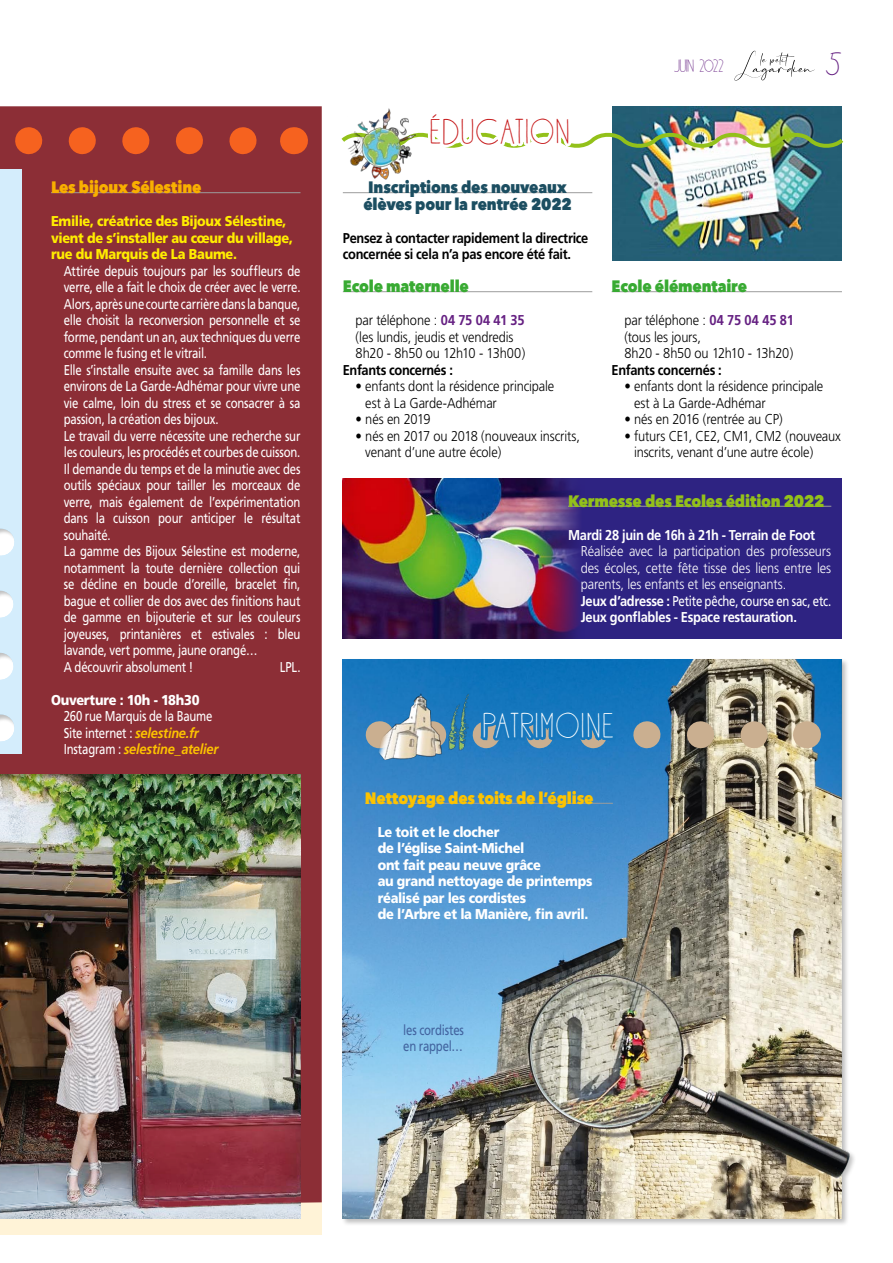
<style>
.page{position:relative;width:893px;height:1263px;background:#fff}
.page>*{position:absolute;margin:0;border:0;box-sizing:border-box;transform-origin:0 0}
.t1{font:36px "DK Southside Fizz";letter-spacing:.045em;color:#fff}
.t2{font:36px "DK Southside Fizz";letter-spacing:.045em;color:#c51415}
.t3{font:18px "DK Southside Fizz";color:#652082}
.t4{font:800 16.5px/16.5px "Avenir Next";letter-spacing:-.01em;color:#1c4e61;scale:.9 1}
.t5{font:800 16.5px "Avenir Next";letter-spacing:-.01em;color:#38aa32;scale:.9 1}
.t6{font:800 16.5px "Avenir Next";letter-spacing:-.015em;color:#93c11a;scale:.9 1}
.t7{font:800 16.5px "Avenir Next";letter-spacing:-.01em;color:#fdc300;scale:.9 1}
.t8{font:800 16.5px "Avenir Next";letter-spacing:-.015em;color:#f9b000;scale:.9 1}
.t9{font:15px "Mellinda Creative";color:#652082}
.t10{font:14.25px/16.5px "Frutiger";letter-spacing:-.02em;color:#fff;scale:.8 1}
.t11{font:300 14.25px/16.5px "Frutiger";letter-spacing:-.01em;color:#000;scale:.9 1}
.t12{font:300 14.25px/16.5px "Frutiger";letter-spacing:-.01em;color:#fff;scale:.9 1}
.t13{font:900 14.25px/16.5px "Frutiger";letter-spacing:-.025em;color:#fff;scale:.9 1}
.t14{font:700 14.25px/16.5px "Frutiger";letter-spacing:-.025em;color:#000;scale:.9 1}
.t15{font:900 14.25px/16.5px "Frutiger";letter-spacing:-.02em;color:#ffed00;scale:.9 1}
.t16{font:700 14.25px "Frutiger";letter-spacing:-.025em;color:#fff;scale:.9 1}
.t17{font:14.25px/16.5px "Frutiger";letter-spacing:-.02em;color:#42649f;scale:.8 1}
.s1{font-weight:700;font-style:italic;color:#fdc300}
.s2{font-weight:700;color:#652082}
.s3{font-weight:700}
.s4{font-weight:400}
</style>
<div class="page">
<div style="left:0;top:1200px;width:322px;height:35px;background:#fff3d7"></div>
<div style="left:343px;top:478px;width:499px;height:161px;background:#2e2382"></div>
<div style="left:0;top:106px;width:322px;height:1097px;background:#8c2e36"></div>
<div style="left:0;top:169px;width:21px;height:585px;background:#d4edfc"></div>
<div style="left:341px;top:658px;width:522px;height:574px;background:#000;opacity:.25"></div>
<img style="left:343px;top:659px;width:506px;height:559px">
<img style="left:343px;top:478px;width:241px;height:160px">
<hr style="left:51px;top:192px;width:249px;height:1px;background:#9c9c9c">
<svg style="left:0;top:127px;width:267px;height:27px;background:#b5422c"></svg>
<svg style="left:293px;top:127px;width:1px;height:27px"></svg>
<hr style="left:343px;top:291px;width:249px;height:1px;background:#9c9c9c">
<hr style="left:612px;top:291px;width:230px;height:1px;background:#9c9c9c">
<hr style="left:568px;top:506px;width:263px;height:1px;background:#9c9c9c">
<hr style="left:365px;top:803px;width:248px;height:1px;background:#9c9c9c">
<div style="left:0;top:774px;width:301px;height:444px;background:#000;opacity:.25"></div>
<img style="left:612px;top:191px;width:230px;height:69px">
<hr style="left:343px;top:192px;width:249px;height:1px;background:#9c9c9c">
<svg style="left:806px;top:721px;width:1px;height:27px"></svg>
<img style="left:378px;top:693px;width:55px;height:67px">
<svg style="left:433px;top:662px;width:347px;height:156px;background:#487fa5"></svg>
<img style="left:341px;top:50px;width:503px;height:141px">
<div style="left:0;top:528px;width:16px;height:214px;background:#000;opacity:.25"></div>
<p class="t8" style="left:51px;top:177px;width:169px">Les bijoux Sélestine</p>
<p class="t15" style="left:51px;top:213px;width:270px">Emilie, créatrice des Bijoux Sélestine, vient de s’installer au cœur du village, rue du Marquis de La Baume.</p>
<p class="t10" style="left:64px;top:262px;width:297px">Attirée depuis toujours par les souffleurs de verre, elle a fait le choix de créer avec le verre.<br>Alors, après une courte carrière dans la banque, elle choisit la reconversion personnelle et se forme, pendant un an, aux techniques du verre comme le fusing et le vitrail.<br>Elle s’installe ensuite avec sa famille dans les environs de La Garde-Adhémar pour vivre une vie calme, loin du stress et se consacrer à sa passion, la création des bijoux.<br>Le travail du verre nécessite une recherche sur les couleurs, les procédés et courbes de cuisson.<br>Il demande du temps et de la minutie avec des outils spéciaux pour tailler les morceaux de verre, mais également de l’expérimentation dans la cuisson pour anticiper le résultat souhaité.<br>La gamme des Bijoux Sélestine est moderne, notamment la toute dernière collection qui se décline en boucle d’oreille, bracelet fin, bague et collier de dos avec des finitions haut de gamme en bijouterie et sur les couleurs joyeuses, printanières et estivales : bleu lavande, vert pomme, jaune orangé…<br>A découvrir absolument !</p>
<p class="t10" style="left:280px;top:658px;width:27px">LPL.</p>
<p class="t13" style="left:51px;top:691px;width:167px">Ouverture : 10h - 18h30</p>
<p class="t10" style="left:64px;top:708px;width:195px">260 rue Marquis de la Baume<br>Site internet : <span class="s1">selestine.fr<br></span>Instagram : <span class="s1">selestine_atelier</span></p>
<h1 class="t2" style="left:430px;top:113px;width:139px">ÉDUCATION</h1>
<p class="t4" style="left:363px;top:179px;width:233px">Inscriptions des nouveaux élèves pour la rentrée 2022</p>
<p class="t14" style="left:343px;top:229px;width:274px">Pensez à contacter rapidement la directrice concernée si cela n’a pas encore été fait.</p>
<p class="t3" style="left:674px;top:57px;width:51px">Juin 2022</p>
<p class="t9" style="left:826px;top:58px;width:18px">5</p>
<p class="t5" style="left:612px;top:276px;width:152px">Ecole élémentaire</p>
<p class="t11" style="left:624px;top:312px;width:190px">par téléphone : <span class="s2">04 75 04 45 81 </span>(tous les jours,<br>8h20 - 8h50 ou 12h10 - 13h20)</p>
<p class="t14" style="left:612px;top:361px;width:124px">Enfants concernés :</p>
<p class="t11" style="left:634px;top:378px;width:212px;text-indent:-10px">• enfants dont la résidence principale est à La Garde-Adhémar</p>
<p class="t11" style="left:624px;top:411px;width:178px">• nés en 2016 (rentrée au CP)</p>
<p class="t11" style="left:634px;top:428px;width:231px;text-indent:-10px">• futurs CE1, CE2, CM1, CM2 (nouveaux inscrits, venant d’une autre école)</p>
<p class="t6" style="left:568px;top:491px;width:286px">Kermesse des Ecoles édition 2022</p>
<p class="t16" style="left:568px;top:526px;width:276px">Mardi 28 juin de 16h à 21h - Terrain de Foot</p>
<p class="t12" style="left:581px;top:543px;width:280px">Réalisée avec la participation des professeurs des écoles, cette fête tisse des liens entre les parents, les enfants et les enseignants.<br><span class="s3">Jeux d’adresse :</span> <span class="s4">Petite pêche, course en sac, etc.<br></span><span class="s3">Jeux gonflables - Espace restauration.</span></p>
<p class="t5" style="left:343px;top:276px;width:142px">Ecole maternelle</p>
<p class="t11" style="left:356px;top:312px;width:190px">par téléphone : <span class="s2">04 75 04 41 35 </span>(les lundis, jeudis et vendredis<br>8h20 - 8h50 ou 12h10 - 13h00)</p>
<p class="t14" style="left:343px;top:361px;width:124px">Enfants concernés :</p>
<p class="t11" style="left:365px;top:378px;width:212px;text-indent:-10px">• enfants dont la résidence principale est à La Garde-Adhémar</p>
<p class="t11" style="left:356px;top:411px;width:85px">• nés en 2019</p>
<p class="t11" style="left:365px;top:428px;width:240px;text-indent:-10px">• nés en 2017 ou 2018 (nouveaux inscrits, venant d’une autre école)</p>
<h1 class="t1" style="left:483px;top:707px;width:132px">PATRIMOINE</h1>
<p class="t7" style="left:365px;top:788px;width:255px">Nettoyage des toits de l’église</p>
<p class="t13" style="left:378px;top:823px;width:240px">Le toit et le clocher<br>de l’église Saint-Michel<br>ont fait peau neuve grâce<br>au grand nettoyage de printemps réalisé par les cordistes<br>de l’Arbre et la Manière, fin avril.</p>
<p class="t17" style="left:403px;top:1021px;width:77px">les cordistes en rappel…</p>
</div>
